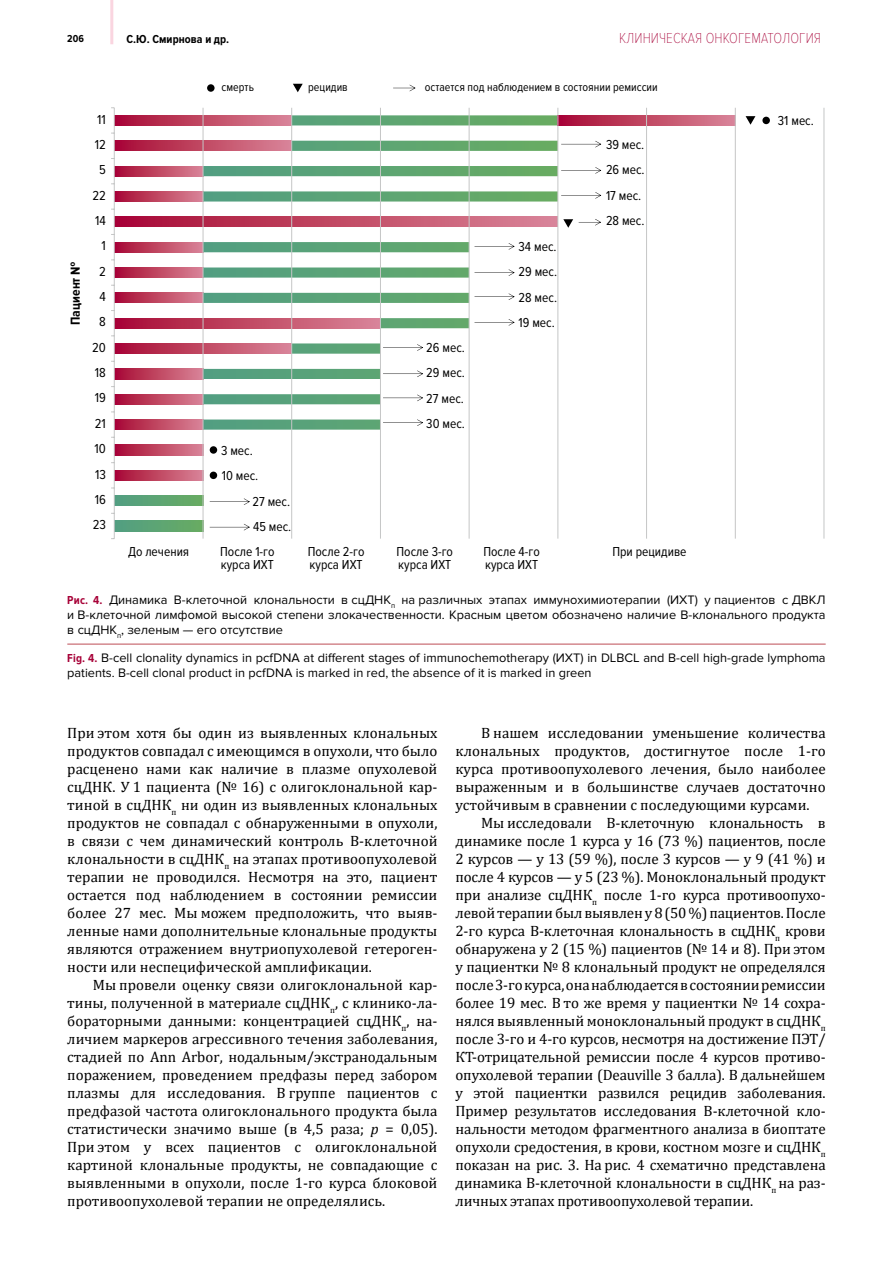
<style>
.page{position:relative;width:893px;height:1263px;background:#fff}
.page>*{position:absolute;margin:0;border:0;box-sizing:border-box;transform-origin:0 0}
.t1{font:15px/18px "Cambria";color:#000;text-align:justify}
.t2{font:100 15px "Proxima Nova Cond";letter-spacing:.005em;color:#a70037}
.t3{font:13.5px/25.5px "Proxima Nova Cond";color:#000}
.t4{font:700 13.5px "Proxima Nova Cond";color:#000}
.t5{font:12.75px/15px "Proxima Nova";color:#000;text-align:justify}
.t6{font:12px "Proxima Nova Cond";color:#000}
.t7{font:700 12px "Proxima Nova Cond";letter-spacing:.005em;color:#000}
.t8{font:700 10.5px "Proxima Nova Cond";color:#000}
.s1{font-family:"Proxima Nova Cond";font-weight:700;font-size:12px;color:#a70037}
.s2{font-style:italic}
</style>
<div class="page">
<hr style="left:110px;top:0;width:3px;height:44px;background:#fad5e0">
<hr style="left:67px;top:643px;width:759px;height:2px;background:#d3888e">
<svg style="left:115px;top:521px;width:88px;height:10px"></svg>
<svg style="left:115px;top:496px;width:88px;height:10px"></svg>
<svg style="left:115px;top:470px;width:88px;height:10px"></svg>
<svg style="left:115px;top:445px;width:88px;height:10px"></svg>
<svg style="left:115px;top:419px;width:88px;height:11px"></svg>
<svg style="left:115px;top:394px;width:88px;height:10px"></svg>
<svg style="left:115px;top:369px;width:88px;height:10px"></svg>
<svg style="left:115px;top:343px;width:88px;height:11px"></svg>
<svg style="left:115px;top:318px;width:88px;height:10px"></svg>
<svg style="left:115px;top:293px;width:88px;height:10px"></svg>
<svg style="left:115px;top:267px;width:88px;height:11px"></svg>
<svg style="left:115px;top:242px;width:88px;height:10px"></svg>
<svg style="left:115px;top:217px;width:88px;height:10px"></svg>
<svg style="left:115px;top:191px;width:88px;height:11px"></svg>
<svg style="left:115px;top:166px;width:88px;height:10px"></svg>
<svg style="left:115px;top:141px;width:88px;height:10px"></svg>
<svg style="left:115px;top:115px;width:88px;height:10px"></svg>
<svg style="left:204px;top:115px;width:353px;height:315px"></svg>
<svg style="left:558px;top:115px;width:177px;height:10px;background:#c04765"></svg>
<hr style="left:203px;top:108px;width:1px;height:431px;background:#c5c6c6">
<hr style="left:291px;top:108px;width:1px;height:431px;background:#c5c6c6">
<hr style="left:380px;top:108px;width:1px;height:431px;background:#c5c6c6">
<hr style="left:469px;top:108px;width:1px;height:431px;background:#c5c6c6">
<hr style="left:557px;top:108px;width:1px;height:431px;background:#c5c6c6">
<hr style="left:646px;top:108px;width:1px;height:431px;background:#c5c6c6">
<hr style="left:735px;top:108px;width:1px;height:431px;background:#c5c6c6">
<hr style="left:824px;top:108px;width:1px;height:431px;background:#c5c6c6">
<hr style="left:114px;top:108px;width:1px;height:431px;background:#c5c6c6">
<svg style="left:561px;top:141px;width:40px;height:6px"></svg>
<svg style="left:561px;top:167px;width:40px;height:7px"></svg>
<svg style="left:561px;top:192px;width:40px;height:7px"></svg>
<svg style="left:474px;top:243px;width:41px;height:7px"></svg>
<svg style="left:474px;top:269px;width:41px;height:7px"></svg>
<svg style="left:474px;top:293px;width:41px;height:7px"></svg>
<svg style="left:383px;top:344px;width:40px;height:7px"></svg>
<svg style="left:383px;top:370px;width:40px;height:7px"></svg>
<svg style="left:383px;top:395px;width:40px;height:6px"></svg>
<svg style="left:383px;top:419px;width:40px;height:7px"></svg>
<svg style="left:210px;top:498px;width:40px;height:7px"></svg>
<svg style="left:210px;top:524px;width:40px;height:6px"></svg>
<svg style="left:474px;top:319px;width:41px;height:7px"></svg>
<svg style="left:579px;top:219px;width:22px;height:6px"></svg>
<svg style="left:393px;top:85px;width:23px;height:6px"></svg>
<div style="left:210px;top:446px;width:7px;height:8px;background:#000;border-radius:50%"></div>
<div style="left:210px;top:472px;width:7px;height:7px;background:#000;border-radius:50%"></div>
<svg style="left:563px;top:219px;width:10px;height:9px"></svg>
<svg style="left:746px;top:116px;width:9px;height:9px"></svg>
<svg style="left:293px;top:84px;width:10px;height:8px"></svg>
<div style="left:762px;top:117px;width:8px;height:7px;background:#000;border-radius:50%"></div>
<div style="left:207px;top:84px;width:8px;height:8px;background:#000;border-radius:50%"></div>
<p class="t8" style="left:67px;top:33px;width:18px">206</p>
<p class="t7" style="left:126px;top:32px;width:104px">С.Ю. Смирнова и др.</p>
<p class="t2" style="left:619px;top:30px;width:203px">КЛИНИЧЕСКАЯ ОНКОГЕМАТОЛОГИЯ</p>
<p class="t4" style="left:68px;top:325px;width:65px;rotate:-90deg">Пациент №</p>
<p class="t3" style="left:97px;top:107px;width:10px">11</p>
<p class="t3" style="left:95px;top:132px;width:13px">12</p>
<p class="t3" style="left:99px;top:157px;width:8px">5</p>
<p class="t3" style="left:92px;top:183px;width:15px">22</p>
<p class="t3" style="left:95px;top:208px;width:12px">14</p>
<p class="t3" style="left:102px;top:233px;width:6px">1</p>
<p class="t3" style="left:99px;top:259px;width:8px">2</p>
<p class="t3" style="left:100px;top:284px;width:8px">4</p>
<p class="t3" style="left:99px;top:309px;width:8px">8</p>
<p class="t3" style="left:92px;top:335px;width:15px">20</p>
<p class="t3" style="left:95px;top:360px;width:13px">18</p>
<p class="t3" style="left:95px;top:385px;width:13px">19</p>
<p class="t3" style="left:95px;top:411px;width:13px">21</p>
<p class="t3" style="left:95px;top:436px;width:13px">10</p>
<p class="t3" style="left:95px;top:462px;width:12px">13</p>
<p class="t3" style="left:95px;top:487px;width:13px">16</p>
<p class="t3" style="left:93px;top:512px;width:15px">23</p>
<p class="t6" style="left:222px;top:81px;width:34px">смерть</p>
<p class="t6" style="left:308px;top:81px;width:41px">рецидив</p>
<p class="t6" style="left:425px;top:81px;width:234px">остается под наблюдением в состоянии ремиссии</p>
<p class="t3" style="left:221px;top:438px;width:39px">3 мес.<br>10 мес.</p>
<p class="t3" style="left:253px;top:489px;width:39px">27 мес.</p>
<p class="t3" style="left:253px;top:514px;width:40px">45 мес.</p>
<p class="t3" style="left:426px;top:335px;width:40px;text-align:justify">26 мес.<br>29 мес.<br>27 мес.<br>30 мес.</p>
<p class="t3" style="left:519px;top:234px;width:40px;text-align:justify">34 мес.<br>29 мес.<br>28 мес.<br>19 мес.</p>
<p class="t3" style="left:606px;top:132px;width:40px">39 мес.<br>26 мес.<br>17 мес.<br>28 мес.</p>
<p class="t3" style="left:128px;top:539px;width:63px">До лечения</p>
<p class="t3" style="left:220px;top:545px;width:56px;line-height:13.5px">После 1-го курса ИХТ</p>
<p class="t3" style="left:308px;top:545px;width:58px;line-height:13.5px">После 2-го курса ИХТ</p>
<p class="t3" style="left:397px;top:545px;width:58px;line-height:13.5px">После 3-го курса ИХТ</p>
<p class="t3" style="left:612px;top:539px;width:76px">При рецидиве</p>
<p class="t3" style="left:483px;top:545px;width:58px;line-height:13.5px">После 4-го курса ИХТ</p>
<p class="t3" style="left:778px;top:109px;width:37px">31 мес.</p>
<p class="t5" style="left:67px;top:593px;width:760px"><span class="s1">Рис. 4.</span> Динамика В-клеточной клональности в сцДНК<sub>п</sub> на различных этапах иммунохимиотерапии (ИХТ) у пациентов с ДВКЛ и В-клеточной лимфомой высокой степени злокачественности. Красным цветом обозначено наличие В-клонального продукта в сцДНК<sub>п</sub>, зеленым — его отсутствие</p>
<p class="t5" style="left:67px;top:650px;width:760px"><span class="s1">Fig. 4.</span> B-cell clonality dynamics in pcfDNA at different stages of immunochemotherapy (ИХТ) in DLBCL and B-cell high-grade lymphoma patients. B-cell clonal product in pcfDNA is marked in red, the absence of it is marked in green</p>
<p class="t1" style="left:67px;top:724px;width:372px">При этом хотя бы один из выявленных клональных продуктов совпадал с имеющимся в опухоли, что было расценено нами как наличие в плазме опухолевой сцДНК. У 1 пациента (№ 16) с олигоклональной кар&shy;тиной в сцДНК<sub>п</sub> ни один из выявленных клональных продуктов не совпадал с обнаруженными в опухоли, в связи с чем динамический контроль В-клеточной клональности в сцДНК<sub>п</sub> на этапах противоопухолевой терапии не проводился. Несмотря на это, пациент остается под наблюдением в состоянии ремиссии более 27 мес. Мы можем предположить, что выяв&shy;ленные нами дополнительные клональные продукты являются отражением внутриопухолевой гетероген&shy;ности или неспецифической амплификации.</p>
<p class="t1" style="left:67px;top:976px;width:372px;text-indent:26px">Мы провели оценку связи олигоклональной кар&shy;тины, полученной в материале сцДНК<sub>п</sub>, с клинико-ла&shy;бораторными данными: концентрацией сцДНК<sub>п</sub>, на&shy;личием маркеров агрессивного течения заболевания, стадией по Ann Arbor, нодальным/экстранодальным поражением, проведением предфазы перед забором плазмы для исследования. В группе пациентов с предфазой частота олигоклонального продукта была статистически значимо выше (в 4,5 раза; <span class="s2">р</span> = 0,05).<br>При этом у всех пациентов с олигоклональной картиной клональные продукты, не совпадающие с выявленными в опухоли, после 1-го курса блоковой противоопухолевой терапии не определялись.</p>
<p class="t1" style="left:455px;top:724px;width:372px;text-indent:26px">В нашем исследовании уменьшение количества клональных продуктов, достигнутое после 1-го курса противоопухолевого лечения, было наиболее выраженным и в большинстве случаев достаточно устойчивым в сравнении с последующими курсами.</p>
<p class="t1" style="left:455px;top:814px;width:372px;text-indent:26px">Мы исследовали В-клеточную клональность в динамике после 1 курса у 16 (73 %) пациентов, после 2 курсов — у 13 (59 %), после 3 курсов — у 9 (41 %) и после 4 курсов — у 5 (23 %). Моноклональный продукт при анализе сцДНК<sub>п</sub> после 1-го курса противоопухо&shy;левой терапии был выявлен у 8 (50%) пациентов. После 2-го курса В-клеточная клональность в сцДНК<sub>п</sub> крови обнаружена у 2 (15 %) пациентов (№ 14 и 8). При этом у пациентки № 8 клональный продукт не определялся после 3-го курса, она наблюдается в состоянии ремиссии более 19 мес. В то же время у пациентки № 14 сохра&shy;нялся выявленный моноклональный продукт в сцДНК<sub>п </sub>после 3-го и 4-го курсов, несмотря на достижение ПЭТ/ КТ-отрицательной ремиссии после 4 курсов противо&shy;опухолевой терапии (Deauville 3 балла). В дальнейшем у этой пациентки развился рецидив заболевания.<br>Пример результатов исследования В-клеточной кло&shy;нальности методом фрагментного анализа в биоптате опухоли средостения, в крови, костном мозге и сцДНК<sub>п </sub>показан на рис. 3. На рис. 4 схематично представлена динамика В-клеточной клональности в сцДНК<sub>п</sub> на раз&shy;личных этапах противоопухолевой терапии.</p>
</div>
